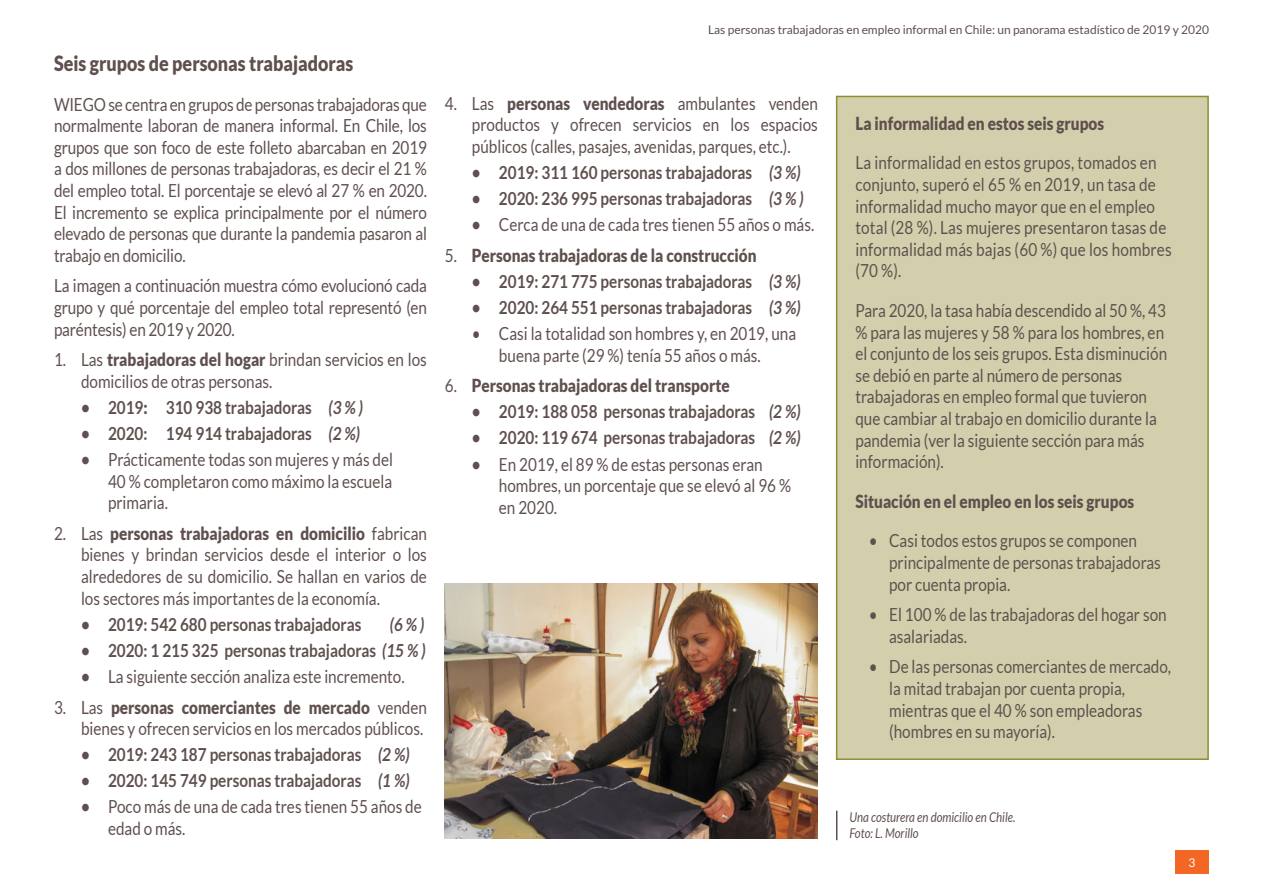
<style>
.page{position:relative;width:1263px;height:893px;background:#fff}
.page>*{position:absolute;margin:0;border:0;box-sizing:border-box;transform-origin:0 0}
.t1{font:900 21px "Lato";color:#5f504e;scale:.85 1}
.t2{font:18px/21.6px "Lato";color:#5f504e;scale:.85 1}
.t3{font:700 18px "Lato";color:#5f504e;scale:.85 1}
.t4{font:900 18px "Lato";color:#5f504e;scale:.85 1}
.t5{font:italic 700 18px "Lato";color:#5f504e;scale:.85 1}
.t6{font:italic 13.5px/16.2px "Lato";color:#5f504e;scale:.85 1}
.t7{font:12px "Lato";color:#5f504e}
.t8{font:12px "Lato";color:#fff}
.s1{font-weight:900}
.s2{font-style:italic}
.s3{font-weight:700}
.s4{font-weight:400}
</style>
<div class="page">
<div style="left:837px;top:96px;width:371px;height:663px;background:#d3cfad"></div>
<div style="left:836px;top:96px;width:373px;height:664px;border:2px solid #8f8d34"></div>
<img style="left:445px;top:583px;width:373px;height:256px">
<svg style="left:836px;top:811px;width:1px;height:29px"></svg>
<div style="left:1175px;top:850px;width:34px;height:24px;background:#f36624"></div>
<p class="t1" style="left:54px;top:54px;width:353px">Seis grupos de personas trabajadoras</p>
<p class="t2" style="left:54px;top:93px;width:440px;text-align:justify">WIEGO se centra en grupos de personas trabajadoras que normalmente laboran de manera informal. En Chile, los grupos que son foco de este folleto abarcaban en 2019 a dos millones de personas trabajadoras, es decir el 21 % del empleo total. El porcentaje se elevó al 27 % en 2020.<br>El incremento se explica principalmente por el número elevado de personas que durante la pandemia pasaron al trabajo en domicilio.</p>
<p class="t2" style="left:54px;top:275px;width:440px;text-align:justify">La imagen a continuación muestra cómo evolucionó cada grupo y qué porcentaje del empleo total representó (en paréntesis) en 2019 y 2020.</p>
<p class="t2" style="left:81px;top:349px;width:408px;text-indent:-27px">1. Las <span class="s1">trabajadoras del hogar</span> brindan servicios en los domicilios de otras personas.</p>
<p class="t3" style="left:81px;top:400px;width:333px">• 2019<span class="s1">:</span> 310 938 trabajadoras <span class="s2">(3 % )</span></p>
<p class="t3" style="left:81px;top:427px;width:330px">• 2020: 194 914 trabajadoras <span class="s2">(2 %)</span></p>
<p class="t2" style="left:108px;top:449px;width:337px;text-align:justify;text-indent:-27px"><span class="s3">•</span> Prácticamente todas son mujeres y más del 40 % completaron como máximo la escuela primaria.</p>
<p class="t2" style="left:81px;top:522px;width:408px;text-align:justify;text-indent:-27px">2. Las <span class="s1">personas trabajadoras en domicilio</span> fabrican bienes y brindan servicios desde el interior o los alrededores de su domicilio. Se hallan en varios de los sectores más importantes de la economía.</p>
<p class="t3" style="left:81px;top:617px;width:331px">• 2019: 542 680 personas trabajadoras</p>
<p class="t5" style="left:390px;top:617px;width:42px">(6 % )</p>
<p class="t3" style="left:81px;top:643px;width:407px">• 2020: 1 215 325 personas trabajadoras <span class="s2">(15 % )</span></p>
<p class="t2" style="left:81px;top:665px;width:382px"><span class="s3">•</span> La siguiente sección analiza este incremento.</p>
<p class="t2" style="left:54px;top:696px;width:440px;text-align:right">3. Las <span class="s1">personas comerciantes de mercado</span> venden bienes y ofrecen servicios en los mercados públicos.</p>
<p class="t3" style="left:81px;top:748px;width:388px">• 2019: 243 187 personas trabajadoras <span class="s2">(2 %)</span></p>
<p class="t3" style="left:81px;top:774px;width:388px">• 2020: 145 749 personas trabajadoras <span class="s2">(1 %)</span></p>
<p class="t2" style="left:108px;top:796px;width:371px;text-indent:-27px"><span class="s3">•</span> Poco más de una de cada tres tienen 55 años de edad o más.</p>
<p class="t7" style="left:708px;top:26px;width:502px">Las personas trabajadoras en empleo informal en Chile: un panorama estadístico de 2019 y 2020</p>
<p class="t2" style="left:472px;top:92px;width:408px;text-align:justify;text-indent:-27px">4. Las <span class="s1">personas vendedoras</span> ambulantes venden productos y ofrecen servicios en los espacios públicos (calles, pasajes, avenidas, parques, etc.).</p>
<p class="t3" style="left:472px;top:166px;width:388px">• 2019: 311 160 personas trabajadoras <span class="s2">(3 %)</span></p>
<p class="t3" style="left:472px;top:192px;width:392px">• 2020: 236 995 personas trabajadoras <span class="s2">(3 % )</span></p>
<p class="t2" style="left:472px;top:214px;width:404px"><span class="s3">•</span> Cerca de una de cada tres tienen 55 años o más.</p>
<p class="t4" style="left:445px;top:247px;width:368px"><span class="s4">5.</span> Personas trabajadoras de la construcción</p>
<p class="t3" style="left:472px;top:274px;width:388px">• 2019: 271 775 personas trabajadoras <span class="s2">(3 %)</span></p>
<p class="t3" style="left:472px;top:301px;width:388px">• 2020: 264 551 personas trabajadoras <span class="s2">(3 %)</span></p>
<p class="t2" style="left:472px;top:324px;width:383px;text-align:center">• Casi la totalidad son hombres y, en 2019, una buena parte (29 %) tenía 55 años o más.</p>
<p class="t4" style="left:445px;top:378px;width:337px"><span class="s4">6.</span> Personas trabajadoras del transporte</p>
<p class="t3" style="left:472px;top:405px;width:388px">• 2019: 188 058 personas trabajadoras <span class="s2">(2 %)</span></p>
<p class="t3" style="left:472px;top:431px;width:388px">• 2020: 119 674 personas trabajadoras <span class="s2">(2 %)</span></p>
<p class="t2" style="left:499px;top:453px;width:345px;text-indent:-27px"><span class="s3">•</span> En 2019, el 89 % de estas personas eran hombres, un porcentaje que se elevó al 96 % en 2020.</p>
<p class="t4" style="left:855px;top:115px;width:294px">La informalidad en estos seis grupos</p>
<p class="t2" style="left:855px;top:152px;width:374px">La informalidad en estos grupos, tomados en conjunto, superó el 65 % en 2019, un tasa de informalidad mucho mayor que en el empleo total (28 %). Las mujeres presentaron tasas de informalidad más bajas (60 %) que los hombres (70 %).</p>
<p class="t2" style="left:855px;top:299px;width:368px">Para 2020, la tasa había descendido al 50 %, 43 % para las mujeres y 58 % para los hombres, en el conjunto de los seis grupos. Esta disminución se debió en parte al número de personas trabajadoras en empleo formal que tuvieron que cambiar al trabajo en domicilio durante la pandemia (ver la siguiente sección para más información).</p>
<p class="t4" style="left:855px;top:493px;width:330px">Situación en el empleo en los seis grupos</p>
<p class="t2" style="left:889px;top:531px;width:321px;text-indent:-20px">• Casi todos estos grupos se componen principalmente de personas trabajadoras por cuenta propia.</p>
<p class="t2" style="left:889px;top:605px;width:328px;text-indent:-20px">• El 100 % de las trabajadoras del hogar son asalariadas.</p>
<p class="t2" style="left:889px;top:657px;width:333px;text-indent:-20px">• De las personas comerciantes de mercado, la mitad trabajan por cuenta propia, mientras que el 40 % son empleadoras (hombres en su mayoría).</p>
<p class="t6" style="left:849px;top:810px;width:197px">Una costurera en domicilio en Chile.<br>Foto: L. Morillo</p>
<p class="t8" style="left:1188px;top:856px;width:8px">3</p>
</div>
